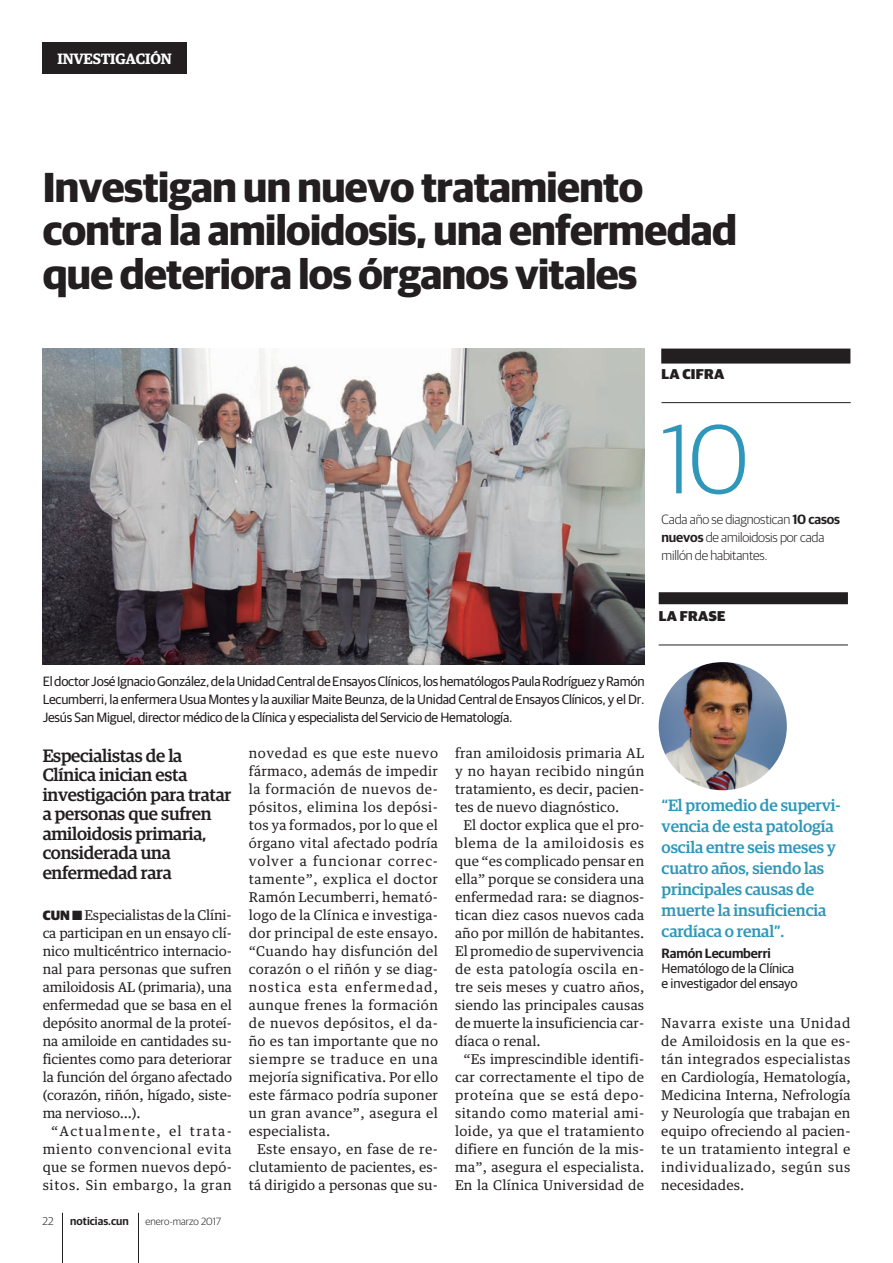
<style>
.page{position:relative;width:893px;height:1263px;background:#fff}
.page>*{position:absolute;margin:0;border:0;box-sizing:border-box;transform-origin:0 0}
.t1{font:300 98.1px "Guardian Sans";color:#2f97b9}
.t2{font:700 42px/43.5px "Guardian Sans";letter-spacing:-.015em;color:#231f20}
.t3{font:500 18px/19.5px "Guardian Egyp";letter-spacing:-.015em;color:#231f20}
.t4{font:500 16.5px/21px "Guardian Egyp";letter-spacing:-.005em;color:#2f97b9}
.t5{font:600 15px "Guardian Egyp";letter-spacing:-.015em;color:#fff}
.t6{font:900 14.25px "Guardian Sans";letter-spacing:.02em;color:#231f20}
.t7{font:13.5px/18px "Guardian Text Egyp";letter-spacing:.01em;color:#231f20;text-align:justify}
.t8{font:13.5px/18px "Guardian Sans";letter-spacing:-.015em;color:#231f20;text-align:justify}
.t9{font:300 13.5px/18px "Guardian Sans";letter-spacing:-.01em;color:#231f20}
.t10{font:600 13.5px "Guardian Sans";letter-spacing:-.01em;color:#231f20}
.t11{font:600 11.25px "Guardian Sans";color:#231f20}
.t12{font:300 11.25px "Guardian Sans";color:#231f20}
.t13{font:300 10.5px "Guardian Sans";color:#231f20}
.s1{font-weight:600}
.s2{font-family:"Guardian Sans";font-weight:900}
</style>
<div class="page">
<hr style="left:62px;top:1213px;width:1px;height:50px;background:#231f20">
<hr style="left:138px;top:1213px;width:1px;height:50px;background:#231f20">
<div style="left:43px;top:43px;width:144px;height:31px;background:#231f20"></div>
<img style="left:43px;top:349px;width:601px;height:315px">
<div style="left:661px;top:349px;width:189px;height:15px;background:#231f20"></div>
<hr style="left:661px;top:402px;width:190px;height:1px;background:#231f20">
<div style="left:659px;top:592px;width:189px;height:12px;background:#231f20"></div>
<hr style="left:659px;top:645px;width:189px;height:1px;background:#231f20">
<img style="left:659px;top:662px;width:128px;height:128px;border-radius:64px">
<p class="t5" style="left:58px;top:48px;width:115px">INVESTIGACIÓN</p>
<p class="t5" style="left:54px;top:48px;width:115px">INVESTIGACIÓN</p>
<h2 class="t2" style="left:43px;top:162px;width:696px">Investigan un nuevo tratamiento contra la amiloidosis, una enfermedad que deteriora los órganos vitales</h2>
<p class="t6" style="left:661px;top:363px;width:65px">LA CIFRA</p>
<h1 class="t1" style="left:661px;top:392px;width:89px">10</h1>
<p class="t9" style="left:661px;top:509px;width:180px">Cada año se diagnostican <span class="s1">10 casos nuevos</span> de amiloidosis por cada millón de habitantes.</p>
<p class="t6" style="left:659px;top:605px;width:68px">LA FRASE</p>
<p class="t8" style="left:43px;top:671px;width:603px">El doctor José Ignacio González, de la Unidad Central de Ensayos Clínicos, los hematólogos Paula Rodríguez y Ramón Lecumberri, la enfermera Usua Montes y la auxiliar Maite Beunza, de la Unidad Central de Ensayos Clínicos, y el Dr.<br>Jesús San Miguel, director médico de la Clínica y especialista del Servicio de Hematología.</p>
<h3 class="t3" style="left:43px;top:744px;width:190px">Especialistas de la<br>Clínica inician esta investigación para tratar a personas que sufren amiloidosis primaria, considerada una enfermedad rara</h3>
<p class="t7" style="left:43px;top:905px;width:191px"><span class="s2">CUN</span> ■ Especialistas de la Clíni&shy;ca participan en un ensayo clí&shy;nico multicéntrico internacio&shy;nal para personas que sufren amiloidosis AL (primaria), una enfermedad que se basa en el depósito anormal de la proteí&shy;na amiloide en cantidades su&shy;ficientes como para deteriorar la función del órgano afectado (corazón, riñón, hígado, siste&shy;ma nervioso…).</p>
<p class="t7" style="left:43px;top:1121px;width:191px;text-indent:9px">“Actualmente, el trata&shy;miento convencional evita que se formen nuevos depó&shy;sitos. Sin embargo, la gran</p>
<p class="t12" style="left:43px;top:1213px;width:13px">22</p>
<p class="t11" style="left:70px;top:1212px;width:60px">noticias.cun</p>
<p class="t13" style="left:146px;top:1214px;width:77px">enero-marzo 2017</p>
<p class="t7" style="left:249px;top:743px;width:191px">novedad es que este nuevo fármaco, además de impedir la formación de nuevos de&shy;pósitos, elimina los depósi&shy;tos ya formados, por lo que el órgano vital afectado podría volver a funcionar correc&shy;tamente”, explica el doctor Ramón Lecumberri, hemató&shy;logo de la Clínica e investiga&shy;dor principal de este ensayo. “Cuando hay disfunción del corazón o el riñón y se diag&shy;nostica esta enfermedad, aunque frenes la formación de nuevos depósitos, el da&shy;ño es tan importante que no siempre se traduce en una mejoría significativa. Por ello este fármaco podría suponer un gran avance”, asegura el especialista.</p>
<p class="t7" style="left:249px;top:1139px;width:191px;text-indent:9px">Este ensayo, en fase de re&shy;clutamiento de pacientes, es&shy;tá dirigido a personas que su-</p>
<p class="t7" style="left:455px;top:743px;width:191px">fran amiloidosis primaria AL y no hayan recibido ningún tratamiento, es decir, pacien&shy;tes de nuevo diagnóstico.</p>
<p class="t7" style="left:455px;top:815px;width:191px;text-indent:9px">El doctor explica que el pro&shy;blema de la amiloidosis es que “es complicado pensar en ella” porque se considera una enfermedad rara: se diagnos&shy;tican diez casos nuevos cada año por millón de habitantes.<br>El promedio de supervivencia de esta patología oscila en&shy;tre seis meses y cuatro años, siendo las principales causas de muerte la insuficiencia car&shy;díaca o renal.</p>
<p class="t7" style="left:455px;top:1049px;width:191px;text-indent:9px">“Es imprescindible identifi&shy;car correctamente el tipo de proteína que se está depo&shy;sitando como material ami&shy;loide, ya que el tratamiento difiere en función de la mis&shy;ma”, asegura el especialista.<br>En la Clínica Universidad de</p>
<p class="t4" style="left:662px;top:794px;width:181px">“El promedio de supervi&shy;vencia de esta patología oscila entre seis meses y cuatro años, siendo las principales causas de muerte la insuficiencia cardíaca o renal”.</p>
<p class="t10" style="left:662px;top:943px;width:111px">Ramón Lecumberri</p>
<p class="t8" style="left:662px;top:959px;width:138px;line-height:15px">Hematólogo de la Clínica e investigador del ensayo</p>
<p class="t7" style="left:661px;top:1013px;width:191px">Navarra existe una Unidad de Amiloidosis en la que es&shy;tán integrados especialistas en Cardiología, Hematología, Medicina Interna, Nefrología y Neurología que trabajan en equipo ofreciendo al pacien&shy;te un tratamiento integral e individualizado, según sus necesidades.</p>
</div>
